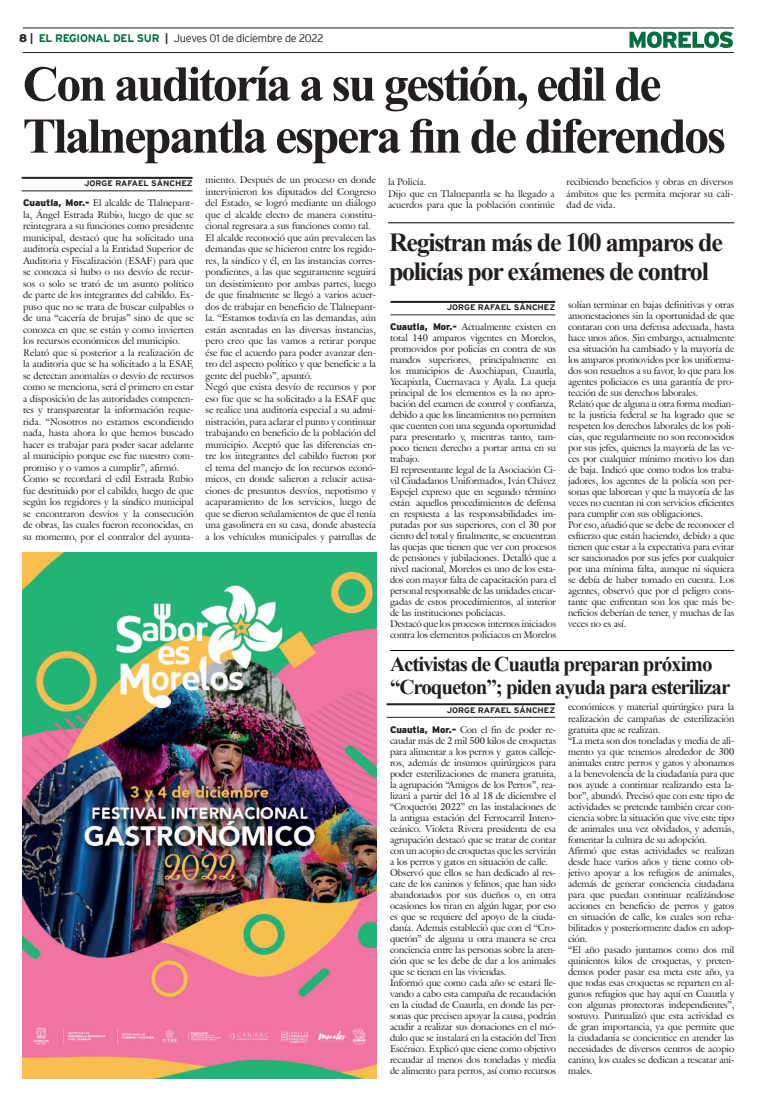
<style>
.page{position:relative;width:757px;height:1106px;background:#fff}
.page>*{position:absolute;margin:0;border:0;box-sizing:border-box;transform-origin:0 0}
.t1{font:700 50px/52px "Times New Roman";letter-spacing:-.05em;color:#231f20}
.t2{font:700 26px/29px "Times New Roman";letter-spacing:-.05em;color:#231f20}
.t3{font:700 21px/23px "Times New Roman";letter-spacing:-.05em;color:#231f20}
.t4{font:300 11px "Interstate";letter-spacing:-.025em;color:#231f20}
.t5{font:9.5px/11px "Galliard IT Cby BT";letter-spacing:-.01em;color:#231f20}
.t6{font:700 8px "Interstate";color:#231f20;scale:1.05 1}
.s1{font-weight:900}
.s2{font-weight:700}
.s3{font-weight:700;color:#006f3c}
.s4{font-family:"Interstate";font-weight:900}
</style>
<div class="page">
<hr style="left:23px;top:28px;width:711px;height:1px;background:#231f20">
<hr style="left:23px;top:52px;width:711px;height:1px;background:#231f20">
<svg style="left:629px;top:31px;width:104px;height:17px"></svg>
<img style="left:23px;top:553px;width:353px;height:525px">
<hr style="left:386px;top:703px;width:169px;height:2px;background:#231f20">
<hr style="left:386px;top:717px;width:169px;height:1px;background:#231f20">
<hr style="left:390px;top:650px;width:344px;height:1px;background:#000">
<hr style="left:390px;top:301px;width:165px;height:2px;background:#231f20">
<hr style="left:390px;top:314px;width:165px;height:1px;background:#231f20">
<hr style="left:22px;top:177px;width:171px;height:2px;background:#231f20">
<hr style="left:22px;top:190px;width:171px;height:1px;background:#231f20">
<hr style="left:388px;top:222px;width:346px;height:1px;background:#000">
<p class="t4" style="left:19px;top:32px;width:306px"><span class="s1">8</span> <span class="s2">|</span> <span class="s3">EL REGIONAL DEL SUR</span> <span class="s2">|</span> Jueves 01 de diciembre de 2022</p>
<h1 class="t1" style="left:23px;top:56px;width:705px">Con auditoría a su gestión, edil de<br>Tlalnepantla espera fin de diferendos</h1>
<p class="t6" style="left:84px;top:179px;width:105px">JORGE RAFAEL SÁNCHEZ</p>
<p class="t5" style="left:388px;top:176px;width:168px;line-height:11.5px">la Policía.<br>Dijo que en Tlalnepantla se ha llegado a acuerdos para que la población continúe</p>
<p class="t5" style="left:567px;top:176px;width:168px;line-height:11.5px;text-align:justify">recibiendo beneficios y obras en diversos ámbitos que les permita mejorar su cali&shy;dad de vida.</p>
<p class="t5" style="left:206px;top:174px;width:172px;line-height:11.5px">miento. Después de un proceso en donde intervinieron los diputados del Congreso del Estado, se logró mediante un diálogo que el alcalde electo de manera constitu&shy;cional regresara a sus funciones como tal.<br>El alcalde reconoció que aún prevalecen las demandas que se hicieron entre los regido&shy;res, la síndico y él, en las instancias corres&shy;pondientes, a las que seguramente seguirá un desistimiento por ambas partes, luego de que finalmente se llegó a varios acuer&shy;dos de trabajar en beneficio de Tlalnepant&shy;la. “Estamos todavía en las demandas, aún están asentadas en las diversas instancias, pero creo que las vamos a retirar porque ése fue el acuerdo para poder avanzar den&shy;tro del aspecto político y que beneficie a la gente del pueblo”, apuntó.<br>Negó que exista desvío de recursos y por eso fue que se ha solicitado a la ESAF que se realice una auditoría especial a su admi&shy;nistración, para aclarar el punto y continuar trabajando en beneficio de la población del municipio. Aceptó que las diferencias en&shy;tre los integrantes del cabildo fueron por el tema del manejo de los recursos econó&shy;micos, en donde salieron a relucir acusa&shy;ciones de presuntos desvíos, nepotismo y acaparamiento de los servicios, luego de que se dieron señalamientos de que él tenía una gasolinera en su casa, donde abastecía a los vehículos municipales y patrullas de</p>
<p class="t5" style="left:23px;top:197px;width:172px;line-height:11.5px"><span class="s4">Cuautla, Mor.-</span> El alcalde de Tlalnepant&shy;la, Ángel Estrada Rubio, luego de que se reintegrara a su funciones como presidente municipal, destacó que ha solicitado una auditoría especial a la Entidad Superior de Auditoria y Fiscalización (ESAF) para que se conozca si hubo o no desvío de recur&shy;sos o solo se trató de un asunto político de parte de los integrantes del cabildo. Ex&shy;puso que no se trata de buscar culpables o de una “cacería de brujas” sino de que se conozca en que se están y como invierten los recursos económicos del municipio.<br>Relató que si posterior a la realización de la auditoria que se ha solicitado a la ESAF, se detectan anomalías o desvío de recursos como se menciona, será el primero en estar a disposición de las autoridades competen&shy;tes y transparentar la información reque&shy;rida. “Nosotros no estamos escondiendo nada, hasta ahora lo que hemos buscado hacer es trabajar para poder sacar adelante al municipio porque ese fue nuestro com&shy;promiso y o vamos a cumplir”, afirmó.<br>Como se recordará el edil Estrada Rubio fue destituido por el cabildo, luego de que según los regidores y la síndico municipal se encontraron desvíos y la consecución de obras, las cuales fueron reconocidas, en su momento, por el contralor del ayunta-</p>
<h2 class="t2" style="left:389px;top:227px;width:335px">Registran más de 100 amparos de policías por exámenes de control</h2>
<p class="t6" style="left:447px;top:303px;width:105px">JORGE RAFAEL SÁNCHEZ</p>
<p class="t5" style="left:568px;top:299px;width:168px">solían terminar en bajas definitivas y otras amonestaciones sin la oportunidad de que contaran con una defensa adecuada, hasta hace unos años. Sin embargo, actualmente esa situación ha cambiado y la mayoría de los amparos promovidos por los uniforma&shy;dos son resueltos a su favor, lo que para los agentes policiacos es una garantía de pro&shy;tección de sus derechos laborales.<br>Relató que de alguna u otra forma median&shy;te la justicia federal se ha logrado que se respeten los derechos laborales de los poli&shy;cías, que regularmente no son reconocidos por sus jefes, quienes la mayoría de las ve&shy;ces por cualquier mínimo motivo los dan de baja. Indicó que como todos los traba&shy;jadores, los agentes de la policía son per&shy;sonas que laborean y que la mayoría de las veces no cuentan ni con servicios eficientes para cumplir con sus obligaciones.<br>Por eso, añadió que se debe de reconocer el esfuerzo que están haciendo, debido a que tienen que estar a la expectativa para evitar ser sancionados por sus jefes por cualquier por una mínima falta, aunque ni siquiera se debía de haber tomado en cuenta. Los agentes, observó que por el peligro cons&shy;tante que enfrentan son los que más be&shy;neficios deberían de tener, y muchas de las veces no es así.</p>
<p class="t5" style="left:390px;top:321px;width:168px"><span class="s4">Cuautla, Mor.-</span> Actualmente existen en total 140 amparos vigentes en Morelos, promovidos por policías en contra de sus mandos superiores, principalmente en los municipios de Axochiapan, Cuautla, Yecapixtla, Cuernavaca y Ayala. La queja principal de los elementos es la no apro&shy;bación del examen de control y confianza, debido a que los lineamientos no permiten que cuenten con una segunda oportunidad para presentarlo y, mientras tanto, tam&shy;poco tienen derecho a portar arma en su trabajo.<br>El representante legal de la Asociación Ci&shy;vil Ciudadanos Uniformados, Iván Chávez Espejel expreso que en segundo término están aquellos procedimientos de defensa en respuesta a las responsabilidades im&shy;putadas por sus superiores, con el 30 por ciento del total y finalmente, se encuentran las quejas que tienen que ver con procesos de pensiones y jubilaciones. Detalló que a nivel nacional, Morelos es uno de los esta&shy;dos con mayor falta de capacitación para el personal responsable de las unidades encar&shy;gadas de estos procedimientos, al interior de las instituciones policiacas.<br>Destacó que los procesos internos iniciados contra los elementos policiacos en Morelos</p>
<h3 class="t3" style="left:390px;top:651px;width:342px">Activistas de Cuautla preparan próximo “Croqueton”; piden ayuda para esterilizar</h3>
<p class="t6" style="left:447px;top:705px;width:105px">JORGE RAFAEL SÁNCHEZ</p>
<p class="t5" style="left:568px;top:701px;width:168px">económicos y material quirúrgico para la realización de campañas de esterilización gratuita que se realizan.<br>“La meta son dos toneladas y media de ali&shy;mento ya que tenemos alrededor de 300 animales entre perros y gatos y abonamos a la benevolencia de la ciudadanía para que nos ayude a continuar realizando esta la&shy;bor”, abundó. Precisó que con este tipo de actividades se pretende también crear con&shy;ciencia sobre la situación que vive este tipo de animales una vez olvidados, y además, fomentar la cultura de su adopción.<br>Afirmó que estas actividades se realizan desde hace varios años y tiene como ob&shy;jetivo apoyar a los refugios de animales, además de generar conciencia ciudadana para que puedan continuar realizándose acciones en beneficio de perros y gatos en situación de calle, los cuales son reha&shy;bilitados y posteriormente dados en adop&shy;ción.<br>“El año pasado juntamos como dos mil quinientos kilos de croquetas, y preten&shy;demos poder pasar esa meta este año, ya que todas esas croquetas se reparten en al&shy;gunos refugios que hay aquí en Cuautla y con algunas protectoras independientes”, sostuvo. Puntualizó que esta actividad es de gran importancia, ya que permite que la ciudadanía se concientice en atender las necesidades de diversos centros de acopio canino, los cuales se dedican a rescatar ani&shy;males.</p>
<p class="t5" style="left:390px;top:724px;width:168px"><span class="s4">Cuautla, Mor.-</span> Con el fin de poder re&shy;caudar más de 2 mil 500 kilos de croquetas para alimentar a los perros y gatos calleje&shy;ros, además de insumos quirúrgicos para poder esterilizaciones de manera gratuita, la agrupación “Amigos de los Perros”, rea&shy;lizará a partir del 16 al 18 de diciembre el “Croquetón 2022” en las instalaciones de la antigua estación del Ferrocarril Intero&shy;ceánico. Violeta Rivera presidenta de esa agrupación destacó que se tratar de contar con un acopio de croquetas que les servirán a los perros y gatos en situación de calle.<br>Observó que ellos se han dedicado al res&shy;cate de los caninos y felinos, que han sido abandonados por sus dueños o, en otra ocasiones los tiran en algún lugar, por eso es que se requiere del apoyo de la ciuda&shy;danía. Además estableció que con el “Cro&shy;quetón” de alguna u otra manera se crea conciencia entre las personas sobre la aten&shy;ción que se les debe de dar a los animales que se tienen en las viviendas.<br>Informó que como cada año se estará lle&shy;vando a cabo esta campaña de recaudación en la ciudad de Cuautla, en donde las per&shy;sonas que precisen apoyar la causa, podrán acudir a realizar sus donaciones en el mó&shy;dulo que se instalará en la estación del Tren Escénico. Explicó que eiene como objetivo recaudar al menos dos toneladas y media de alimento para perros, así como recursos</p>
</div>
